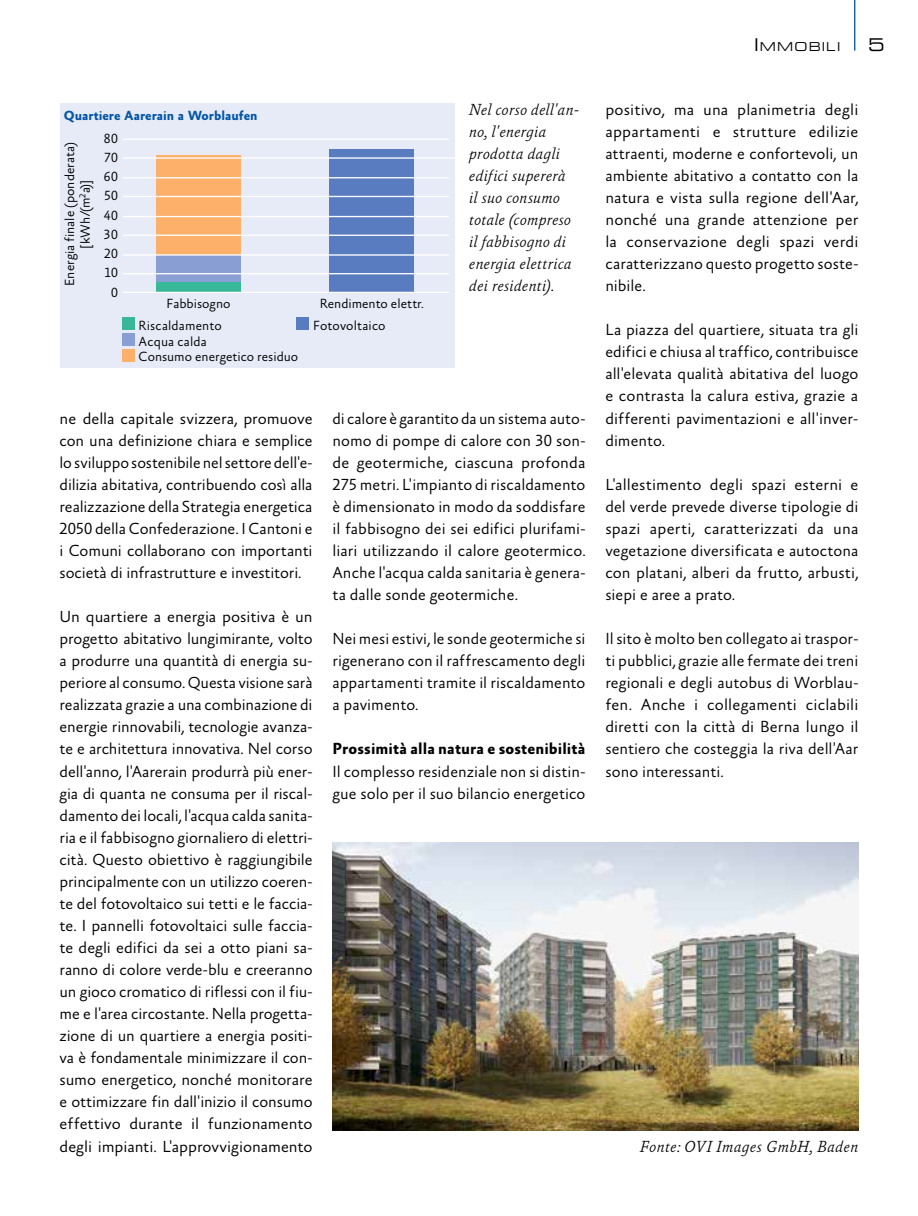
<style>
.page{position:relative;width:918px;height:1216px;background:#fff}
.page>*{position:absolute;margin:0;border:0;box-sizing:border-box;transform-origin:0 0}
.t1{font:expanded 17.5px "Square 721 BT";color:#000}
.t2{font:300 16.28px/22.1px "Absara Sans TF";color:#000;text-align:justify}
.t3{font:italic 300 16.28px/22.1px "Absara TF";letter-spacing:-.01em;color:#000}
.t4{font:700 16.28px "Absara Sans TF";letter-spacing:.005em;color:#000}
.t5{font:300 13.47px/19.2px "Absara Sans TF";letter-spacing:.005em;color:#000;text-align:center}
.t6{font:700 13.47px "Absara Sans TF";color:#0054a9}
.t7{font:expanded 12.25px "Square 721 BT";letter-spacing:.095em;color:#000}
.s1{font-size:17.5px}
</style>
<div class="page">
<hr style="left:854px;top:0;width:1px;height:51px;background:#0054a9">
<div style="left:60px;top:103px;width:394px;height:264px;background:#e7eaf7"></div>
<img style="left:332px;top:842px;width:526px;height:288px">
<div style="left:296px;top:317px;width:13px;height:13px;background:#597cc1"></div>
<div style="left:156px;top:281px;width:85px;height:12px;background:#38b899"></div>
<div style="left:329px;top:150px;width:85px;height:143px;background:#597cc1"></div>
<div style="left:156px;top:255px;width:85px;height:26px;background:#899ed3"></div>
<div style="left:156px;top:156px;width:85px;height:99px;background:#fdb069"></div>
<hr style="left:123px;top:139px;width:326px;height:1px;background:#fff">
<hr style="left:123px;top:157px;width:476px;height:2px;background:#fff">
<hr style="left:123px;top:177px;width:326px;height:1px;background:#fff">
<hr style="left:123px;top:196px;width:326px;height:1px;background:#fff">
<hr style="left:123px;top:216px;width:326px;height:1px;background:#fff">
<hr style="left:123px;top:234px;width:326px;height:2px;background:#fff">
<hr style="left:123px;top:254px;width:326px;height:2px;background:#fff">
<hr style="left:123px;top:273px;width:326px;height:1px;background:#fff">
<hr style="left:123px;top:292px;width:326px;height:1px;background:#fff">
<div style="left:122px;top:333px;width:12px;height:12px;background:#899ed3"></div>
<div style="left:122px;top:317px;width:12px;height:13px;background:#38b899"></div>
<div style="left:122px;top:349px;width:12px;height:12px;background:#fdb069"></div>
<p class="t7" style="left:754px;top:39px;width:88px"><span class="s1">I</span> MMOBILI</p>
<p class="t1" style="left:868px;top:34px;width:18px">5</p>
<p class="t6" style="left:64px;top:108px;width:195px">Quartiere Aarerain a Worblaufen</p>
<p class="t5" style="left:62px;top:286px;width:145px;line-height:15.8px;rotate:-90deg">Energia finale (ponderata) [kWh/(m<sup>2</sup>a)]</p>
<p class="t5" style="left:104px;top:129px;width:16px">80<br>70<br>60<br>50<br>40<br>30<br>20<br>10<br>0</p>
<p class="t5" style="left:167px;top:294px;width:65px">Fabbisogno</p>
<p class="t5" style="left:320px;top:294px;width:106px">Rendimento elettr.</p>
<p class="t5" style="left:139px;top:318px;width:161px;line-height:15.8px;text-align:left">Riscaldamento<br>Acqua calda<br>Consumo energetico residuo</p>
<p class="t5" style="left:313px;top:316px;width:74px">Fotovoltaico</p>
<p class="t3" style="left:469px;top:98px;width:112px">Nel corso dell'an&shy;no, l'energia prodotta dagli edifici supererà<br>il suo consumo totale (compreso il fabbisogno di energia elettrica dei residenti).</p>
<p class="t2" style="left:60px;top:408px;width:255px">ne della capitale svizzera, promuove con una definizione chiara e semplice lo sviluppo sostenibile nel settore dell'e&shy;dilizia abitativa, contribuendo così alla realizzazione della Strategia energetica 2050 della Confederazione. I Cantoni e i Comuni collaborano con importanti società di infrastrutture e investitori.</p>
<p class="t2" style="left:60px;top:606px;width:255px">Un quartiere a energia positiva è un progetto abitativo lungimirante, volto a produrre una quantità di energia su&shy;periore al consumo. Questa visione sarà realizzata grazie a una combinazione di energie rinnovabili, tecnologie avanza&shy;te e architettura innovativa. Nel corso dell'anno, l'Aarerain produrrà più ener&shy;gia di quanta ne consuma per il riscal&shy;damento dei locali, l'acqua calda sanita&shy;ria e il fabbisogno giornaliero di elettri&shy;cità. Questo obiettivo è raggiungibile principalmente con un utilizzo coeren&shy;te del fotovoltaico sui tetti e le faccia&shy;te. I pannelli fotovoltaici sulle faccia&shy;te degli edifici da sei a otto piani sa&shy;ranno di colore verde-blu e creeranno un gioco cromatico di riflessi con il fiu&shy;me e l'area circostante. Nella progetta&shy;zione di un quartiere a energia positi&shy;va è fondamentale minimizzare il con&shy;sumo energetico, nonché monitorare e ottimizzare fin dall'inizio il consumo effettivo durante il funzionamento degli impianti. L'approvvigionamento</p>
<p class="t2" style="left:332px;top:408px;width:255px">di calore è garantito da un sistema auto&shy;nomo di pompe di calore con 30 son&shy;de geotermiche, ciascuna profonda 275 metri. L'impianto di riscaldamento è dimensionato in modo da soddisfare il fabbisogno dei sei edifici plurifami&shy;liari utilizzando il calore geotermico.<br>Anche l'acqua calda sanitaria è genera&shy;ta dalle sonde geotermiche.</p>
<p class="t2" style="left:332px;top:628px;width:254px">Nei mesi estivi, le sonde geotermiche si rigenerano con il raffrescamento degli appartamenti tramite il riscaldamento a pavimento.</p>
<p class="t4" style="left:332px;top:740px;width:254px">Prossimità alla natura e sostenibilità</p>
<p class="t2" style="left:332px;top:760px;width:254px">Il complesso residenziale non si distin&shy;gue solo per il suo bilancio energetico</p>
<p class="t2" style="left:605px;top:99px;width:255px">positivo, ma una planimetria degli appartamenti e strutture edilizie attraenti, moderne e confortevoli, un ambiente abitativo a contatto con la natura e vista sulla regione dell'Aar, nonché una grande attenzione per la conservazione degli spazi verdi caratterizzano questo progetto soste&shy;nibile.</p>
<p class="t2" style="left:605px;top:319px;width:255px">La piazza del quartiere, situata tra gli edifici e chiusa al traffico, contribuisce all'elevata qualità abitativa del luogo e contrasta la calura estiva, grazie a differenti pavimentazioni e all'inver&shy;dimento.</p>
<p class="t2" style="left:605px;top:474px;width:255px">L'allestimento degli spazi esterni e del verde prevede diverse tipologie di spazi aperti, caratterizzati da una vegetazione diversificata e autoctona con platani, alberi da frutto, arbusti, siepi e aree a prato.</p>
<p class="t2" style="left:605px;top:628px;width:255px">Il sito è molto ben collegato ai traspor&shy;ti pubblici, grazie alle fermate dei treni regionali e degli autobus di Worblau&shy;fen. Anche i collegamenti ciclabili diretti con la città di Berna lungo il sentiero che costeggia la riva dell'Aar sono interessanti.</p>
<p class="t3" style="left:640px;top:1135px;width:220px">Fonte: OVI Images GmbH, Baden</p>
</div>
